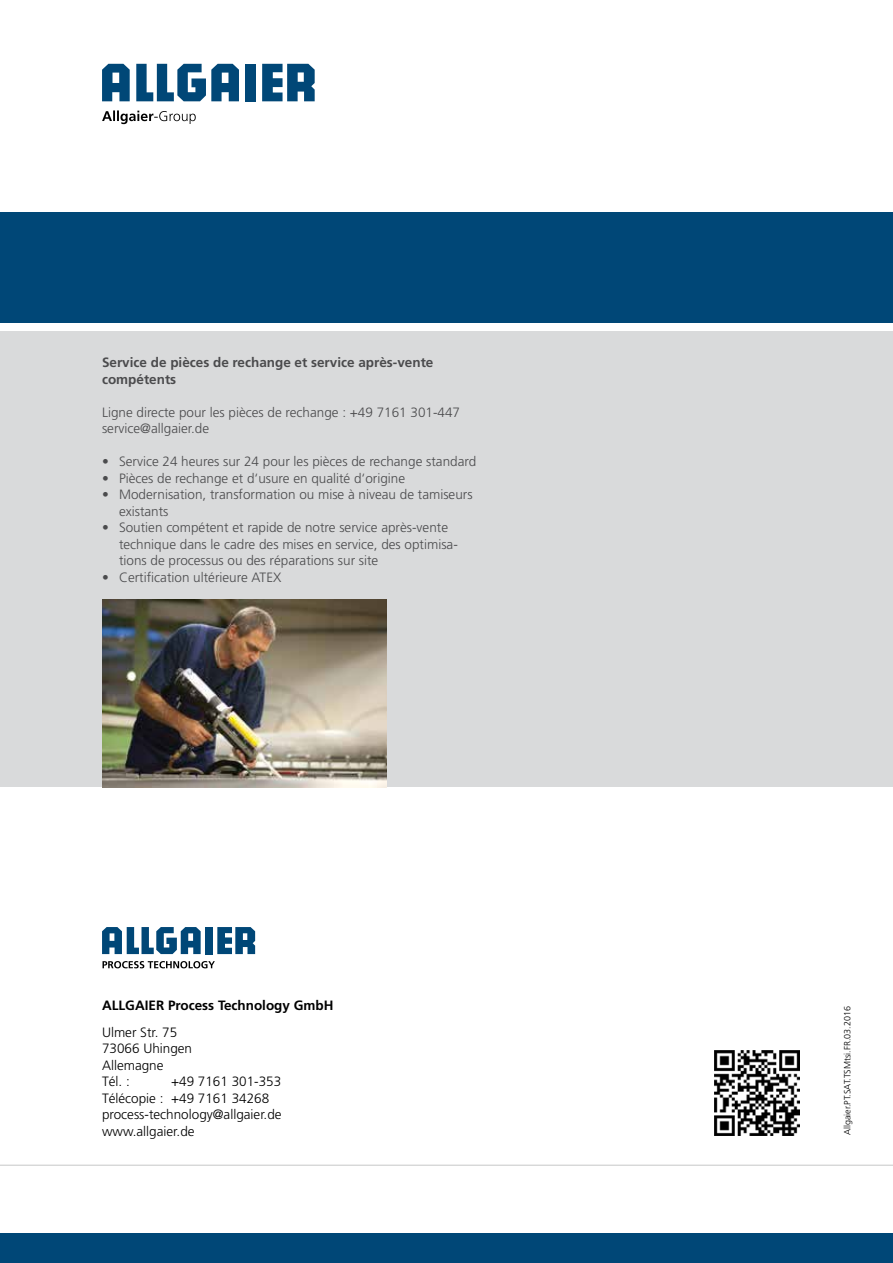
<style>
.page{position:relative;width:893px;height:1263px;background:#fff}
.page>*{position:absolute;margin:0;border:0;box-sizing:border-box;transform-origin:0 0}
.t1{font:300 13.5px/16.5px "Frutiger";color:#4b4b4d}
.t2{font:300 13.5px/16.5px "Frutiger";color:#000}
.t3{font:700 13.5px/16.5px "Frutiger";color:#4b4b4d}
.t4{font:700 13.5px "Frutiger";color:#000}
.t5{font:300 9px "Frutiger";color:#000}
</style>
<div class="page">
<div style="left:0;top:213px;width:893px;height:110px;background:#004777"></div>
<div style="left:0;top:1233px;width:893px;height:30px;background:#004777"></div>
<div style="left:0;top:332px;width:893px;height:455px;background:#d9dadb"></div>
<div style="left:205px;top:927px;width:8px;height:27px;background:#004777"></div>
<svg style="left:102px;top:927px;width:99px;height:27px"></svg>
<svg style="left:217px;top:927px;width:38px;height:27px"></svg>
<svg style="left:103px;top:961px;width:112px;height:7px"></svg>
<svg style="left:102px;top:110px;width:94px;height:14px"></svg>
<div style="left:246px;top:64px;width:10px;height:37px;background:#004777"></div>
<svg style="left:102px;top:64px;width:28px;height:37px"></svg>
<svg style="left:136px;top:64px;width:103px;height:37px"></svg>
<svg style="left:262px;top:64px;width:53px;height:37px"></svg>
<hr style="left:0;top:1165px;width:893px;height:1px;background:#c6c7c8">
<img style="left:102px;top:599px;width:285px;height:188px">
<img style="left:714px;top:1050px;width:85px;height:85px">
<p class="t3" style="left:102px;top:355px;width:333px">Service de pièces de rechange et service après-vente compétents</p>
<p class="t1" style="left:102px;top:404px;width:359px">Ligne directe pour les pièces de rechange : +49 7161 301-447 service@allgaier.de</p>
<p class="t1" style="left:102px;top:454px;width:376px">• Service 24 heures sur 24 pour les pièces de rechange standard</p>
<p class="t1" style="left:102px;top:470px;width:305px">• Pièces de rechange et d‘usure en qualité d‘origine</p>
<p class="t1" style="left:119px;top:487px;width:355px;text-indent:-17px">• Modernisation, transformation ou mise à niveau de tamiseurs existants</p>
<p class="t1" style="left:119px;top:520px;width:340px;text-indent:-17px">• Soutien compétent et rapide de notre service après-vente technique dans le cadre des mises en service, des optimisa&shy;tions de processus ou des réparations sur site</p>
<p class="t1" style="left:102px;top:569px;width:181px">• Certification ultérieure ATEX</p>
<p class="t4" style="left:102px;top:997px;width:233px">ALLGAIER Process Technology GmbH</p>
<p class="t2" style="left:102px;top:1024px;width:92px">Ulmer Str. 75<br>73066 Uhingen<br>Allemagne<br>Tél. :</p>
<p class="t2" style="left:102px;top:1074px;width:181px;text-indent:69px">+49 7161 301-353<br>Télécopie : +49 7161 34268 process-technology@allgaier.de www.allgaier.de</p>
<p class="t5" style="left:842px;top:1135px;width:131px;rotate:-90deg">Allgaier.PT.SAT.TSMtsi.FR.03.2016</p>
</div>
